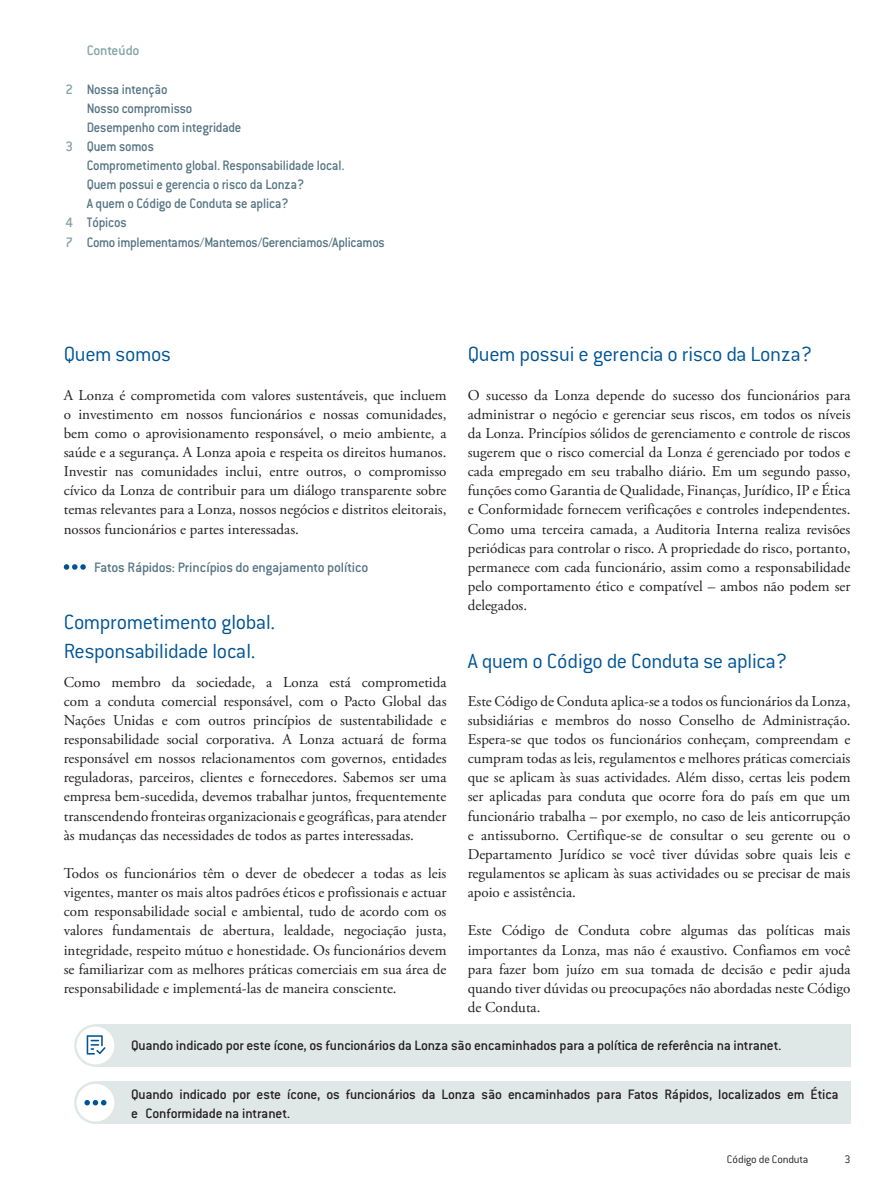
<style>
.page{position:relative;width:893px;height:1191px;background:#fff}
.page>*{position:absolute;margin:0;border:0;box-sizing:border-box;transform-origin:0 0}
.Title_15pt{font:300 22.5px/28.7px "Conduit ITC Std";letter-spacing:-.015em;color:#005495}
.Body_Copy_Garamond{font:15px/19.2px "Adobe Garamond Pro";color:#231f20;text-align:justify}
.t1{font:500 15px "Conduit ITC Std";letter-spacing:-.015em;color:#557482;scale:.94 1}
.Body_Copy_Garamond-2{font:500 15px/19.2px "Conduit ITC Std";letter-spacing:-.015em;color:#231f20}
.t2{font:500 15px "Conduit ITC Std";letter-spacing:-.015em;color:#557482}
.Subtitle_10pt{font:500 15px "Conduit ITC Std";letter-spacing:-.015em;color:#82a2a3}
.t3{font:300 12px "Conduit ITC Std";letter-spacing:-.015em;color:#231f20}
.s1{color:#82a2a3}
</style>
<div class="page">
<div style="left:95px;top:1024px;width:755px;height:42px;background:#e0e7e7"></div>
<div style="left:95px;top:1081px;width:755px;height:43px;background:#e0e7e7"></div>
<svg style="left:64px;top:564px;width:22px;height:6px"></svg>
<svg style="left:75px;top:1025px;width:41px;height:40px"></svg>
<div style="left:74px;top:1024px;width:43px;height:42px;border:2px solid #e0e7e7;border-radius:50%"></div>
<svg style="left:87px;top:1035px;width:19px;height:19px"></svg>
<div style="left:75px;top:1082px;width:41px;height:40px;background:#fff;border-radius:50%"></div>
<div style="left:74px;top:1081px;width:43px;height:43px;border:2px solid #e0e7e7;border-radius:50%"></div>
<svg style="left:84px;top:1100px;width:22px;height:5px"></svg>
<p class="Subtitle_10pt" style="left:87px;top:42px;width:54px">Conteúdo</p>
<p class="t1" style="left:65px;top:80px;width:110px"><span class="s1">2</span> Nossa intenção</p>
<p class="t1" style="left:87px;top:99px;width:114px">Nosso compromisso</p>
<p class="t1" style="left:87px;top:118px;width:166px">Desempenho com integridade</p>
<p class="t1" style="left:65px;top:137px;width:96px"><span class="s1">3</span> Quem somos</p>
<p class="t1" style="left:87px;top:156px;width:276px">Comprometimento global. Responsabilidade local.</p>
<p class="t1" style="left:87px;top:175px;width:233px">Quem possui e gerencia o risco da Lonza?</p>
<p class="t1" style="left:87px;top:195px;width:216px">A quem o Código de Conduta se aplica?</p>
<p class="t1" style="left:65px;top:214px;width:67px"><span class="s1">4</span> Tópicos</p>
<p class="t1" style="left:65px;top:233px;width:341px"><span class="s1">7</span> Como implementamos/Mantemos/Gerenciamos/Aplicamos</p>
<p class="Title_15pt" style="left:64px;top:339px;width:109px">Quem somos</p>
<p class="Body_Copy_Garamond" style="left:64px;top:386px;width:384px">A Lonza é comprometida com valores sustentáveis, que incluem o investimento em nossos funcionários e nossas comunidades, bem como o aprovisionamento responsável, o meio ambiente, a saúde e a segurança. A Lonza apoia e respeita os direitos humanos.<br>Investir nas comunidades inclui, entre outros, o compromisso cívico da Lonza de contribuir para um diálogo transparente sobre temas relevantes para a Lonza, nossos negócios e distritos eleitorais, nossos funcionários e partes interessadas.</p>
<p class="t2" style="left:94px;top:558px;width:275px">Fatos Rápidos: Princípios do engajamento político</p>
<p class="Title_15pt" style="left:64px;top:607px;width:213px">Comprometimento global.<br>Responsabilidade local.</p>
<p class="Body_Copy_Garamond" style="left:64px;top:673px;width:384px">Como membro da sociedade, a Lonza está comprometida com a conduta comercial responsável, com o Pacto Global das Nações Unidas e com outros princípios de sustentabilidade e responsabilidade social corporativa. A Lonza actuará de forma responsável em nossos relacionamentos com governos, entidades reguladoras, parceiros, clientes e fornecedores. Sabemos ser uma empresa bem-sucedida, devemos trabalhar juntos, frequentemente transcendendo fronteiras organizacionais e geográficas, para atender às mudanças das necessidades de todos as partes interessadas.</p>
<p class="Body_Copy_Garamond" style="left:64px;top:864px;width:384px">Todos os funcionários têm o dever de obedecer a todas as leis vigentes, manter os mais altos padrões éticos e profissionais e actuar com responsabilidade social e ambiental, tudo de acordo com os valores fundamentais de abertura, lealdade, negociação justa, integridade, respeito mútuo e honestidade. Os funcionários devem se familiarizar com as melhores práticas comerciais em sua área de responsabilidade e implementá-las de maneira consciente.</p>
<p class="Title_15pt" style="left:468px;top:339px;width:346px">Quem possui e gerencia o risco da Lonza?</p>
<p class="Body_Copy_Garamond" style="left:468px;top:386px;width:384px">O sucesso da Lonza depende do sucesso dos funcionários para administrar o negócio e gerenciar seus riscos, em todos os níveis da Lonza. Princípios sólidos de gerenciamento e controle de riscos sugerem que o risco comercial da Lonza é gerenciado por todos e cada empregado em seu trabalho diário. Em um segundo passo, funções como Garantia de Qualidade, Finanças, Jurídico, IP e Ética e Conformidade fornecem verificações e controles independentes.<br>Como uma terceira camada, a Auditoria Interna realiza revisões periódicas para controlar o risco. A propriedade do risco, portanto, permanece com cada funcionário, assim como a responsabilidade pelo comportamento ético e compatível – ambos não podem ser delegados.</p>
<p class="Title_15pt" style="left:468px;top:645px;width:321px">A quem o Código de Conduta se aplica?</p>
<p class="Body_Copy_Garamond" style="left:468px;top:692px;width:384px">Este Código de Conduta aplica-se a todos os funcionários da Lonza, subsidiárias e membros do nosso Conselho de Administração.<br>Espera-se que todos os funcionários conheçam, compreendam e cumpram todas as leis, regulamentos e melhores práticas comerciais que se aplicam às suas actividades. Além disso, certas leis podem ser aplicadas para conduta que ocorre fora do país em que um funcionário trabalha – por exemplo, no caso de leis anticorrupção e antissuborno. Certifique-se de consultar o seu gerente ou o Departamento Jurídico se você tiver dúvidas sobre quais leis e regulamentos se aplicam às suas actividades ou se precisar de mais apoio e assistência.</p>
<p class="Body_Copy_Garamond" style="left:468px;top:921px;width:384px">Este Código de Conduta cobre algumas das políticas mais importantes da Lonza, mas não é exaustivo. Confiamos em você para fazer bom juízo em sua tomada de decisão e pedir ajuda quando tiver dúvidas ou preocupações não abordadas neste Código de Conduta.</p>
<p class="Body_Copy_Garamond-2" style="left:131px;top:1035px;width:652px">Quando indicado por este ícone, os funcionários da Lonza são encaminhados para a política de referência na intranet.</p>
<p class="Body_Copy_Garamond-2" style="left:131px;top:1084px;width:709px">Quando indicado por este ícone, os funcionários da Lonza são encaminhados para Fatos Rápidos, localizados em Ética e Conformidade na intranet.</p>
<p class="t3" style="left:727px;top:1151px;width:83px">Código de Conduta</p>
<p class="t3" style="left:844px;top:1151px;width:8px">3</p>
</div>
